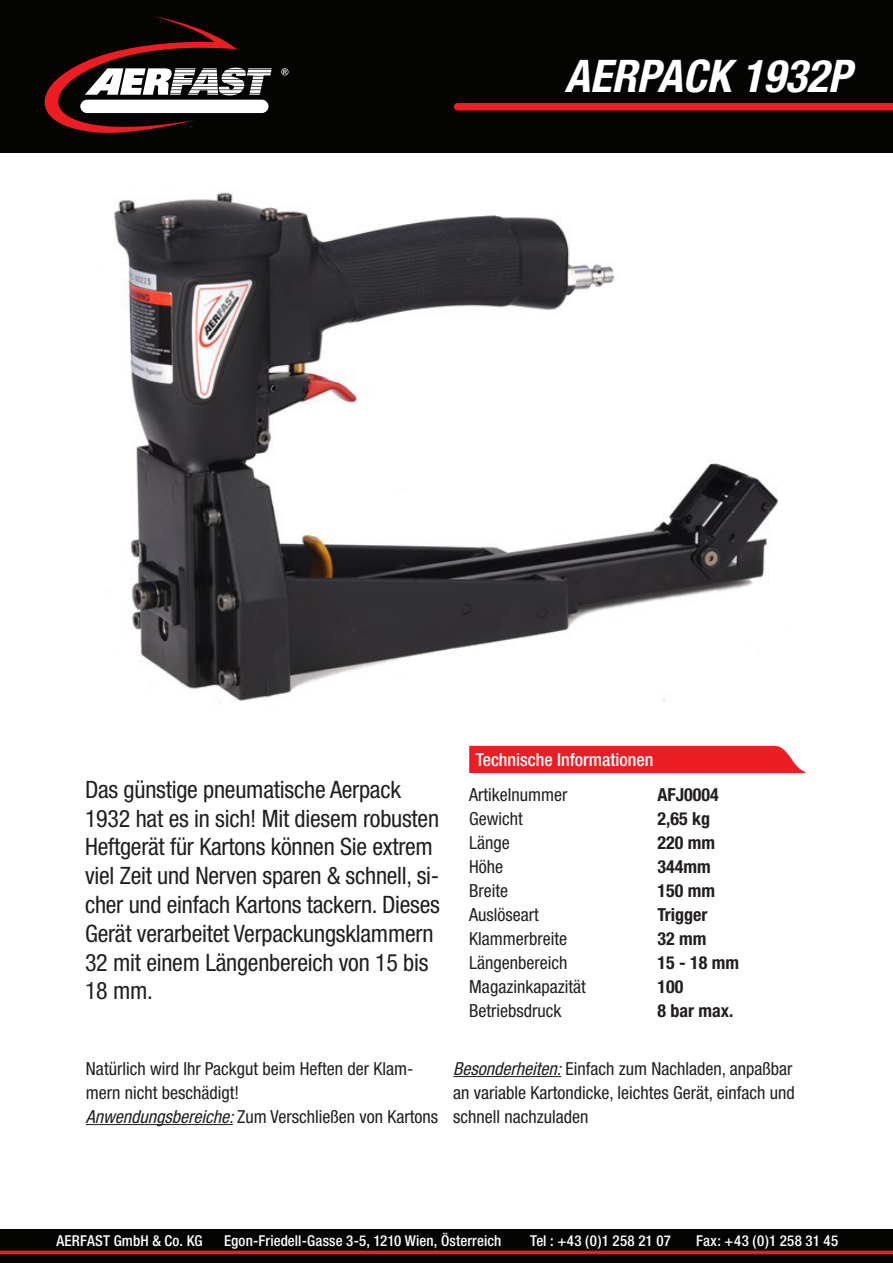
<style>
.page{position:relative;width:893px;height:1263px;background:#fff}
.page>*{position:absolute;margin:0;border:0;box-sizing:border-box;transform-origin:0 0}
.t1{font:italic 700 condensed 45px "Helvetica Neue";color:#fff}
.t2{font:condensed 24px/28.8px "Helvetica Neue";letter-spacing:-.01em;color:#231f20}
.t3{font:condensed 18px/24px "Helvetica Neue";color:#231f20}
.t4{font:700 condensed 18px "Helvetica Neue";color:#231f20}
.TechInfoHeader{font:500 condensed 18px "Helvetica Neue";color:#fff}
.t5{font:500 condensed 15px "Helvetica Neue";letter-spacing:.005em;color:#fff}
.s1{font-style:italic}
</style>
<div class="page">
<div style="left:0;top:1229px;width:893px;height:34px;background:#040503"></div>
<div style="left:0;top:0;width:893px;height:153px;background:#040503"></div>
<svg style="left:44px;top:16px;width:228px;height:117px"></svg>
<div style="left:80px;top:100px;width:188px;height:13px;background:#fff;border-radius:7px"></div>
<svg style="left:281px;top:68px;width:8px;height:7px"></svg>
<div style="left:458px;top:103px;width:435px;height:7px;background:#ee1d23"></div>
<svg style="left:0;top:1250px;width:893px;height:4px;fill:#ee1d23"></svg>
<img style="left:114px;top:192px;width:665px;height:511px">
<hr style="left:86px;top:1124px;width:147px;height:1px;background:#231f20">
<hr style="left:453px;top:1076px;width:108px;height:1px;background:#231f20">
<div style="left:469px;top:746px;width:338px;height:27px;background:#ee1d23"></div>
<h1 class="t1" style="left:565px;top:49px;width:288px">AERPACK 1932P</h1>
<p class="t2" style="left:85px;top:775px;width:356px">Das günstige pneumatische Aerpack 1932 hat es in sich! Mit diesem robusten Heftgerät für Kartons können Sie extrem viel Zeit und Nerven sparen &amp; schnell, si&shy;cher und einfach Kartons tackern. Dieses Gerät verarbeitet Verpackungsklammern 32 mit einem Längenbereich von 15 bis 18 mm.</p>
<p class="TechInfoHeader" style="left:476px;top:748px;width:179px">Technische Informationen</p>
<p class="t3" style="left:469px;top:782px;width:100px">Artikelnummer</p>
<p class="t4" style="left:657px;top:783px;width:63px">AFJ0004</p>
<p class="t3" style="left:469px;top:806px;width:55px">Gewicht</p>
<p class="t4" style="left:657px;top:807px;width:54px">2,65 kg</p>
<p class="t3" style="left:469px;top:830px;width:42px">Länge</p>
<p class="t4" style="left:657px;top:831px;width:59px">220 mm</p>
<p class="t3" style="left:469px;top:854px;width:35px">Höhe</p>
<p class="t4" style="left:657px;top:855px;width:55px">344mm</p>
<p class="t3" style="left:469px;top:878px;width:40px">Breite</p>
<p class="t4" style="left:657px;top:879px;width:59px">150 mm</p>
<p class="t3" style="left:469px;top:902px;width:71px">Auslöseart</p>
<p class="t4" style="left:657px;top:903px;width:51px">Trigger</p>
<p class="t3" style="left:469px;top:926px;width:99px">Klammerbreite</p>
<p class="t4" style="left:657px;top:927px;width:50px">32 mm</p>
<p class="t3" style="left:469px;top:950px;width:100px">Längenbereich</p>
<p class="t4" style="left:657px;top:951px;width:83px">15 - 18 mm</p>
<p class="t3" style="left:469px;top:974px;width:118px">Magazinkapazität</p>
<p class="t4" style="left:657px;top:975px;width:27px">100</p>
<p class="t3" style="left:469px;top:998px;width:94px">Betriebsdruck</p>
<p class="t4" style="left:657px;top:999px;width:77px">8 bar max.</p>
<p class="t3" style="left:86px;top:1056px;width:329px">Natürlich wird Ihr Packgut beim Heften der Klam&shy;mern nicht beschädigt!</p>
<p class="t3" style="left:86px;top:1104px;width:354px"><span class="s1">Anwendungsbereiche:</span>Zum Verschließen von Kartons</p>
<p class="t3" style="left:453px;top:1056px;width:343px"><span class="s1">Besonderheiten:</span>Einfach zum Nachladen, anpaßbar an variable Kartondicke, leichtes Gerät, einfach und schnell nachzuladen</p>
<p class="t5" style="left:56px;top:1231px;width:148px">AERFAST GmbH &amp; Co. KG</p>
<p class="t5" style="left:224px;top:1231px;width:279px">Egon-Friedell-Gasse 3-5, 1210 Wien, Österreich</p>
<p class="t5" style="left:530px;top:1231px;width:142px">Tel : +43 (0)1 258 21 07</p>
<p class="t5" style="left:696px;top:1231px;width:144px">Fax: +43 (0)1 258 31 45</p>
</div>
